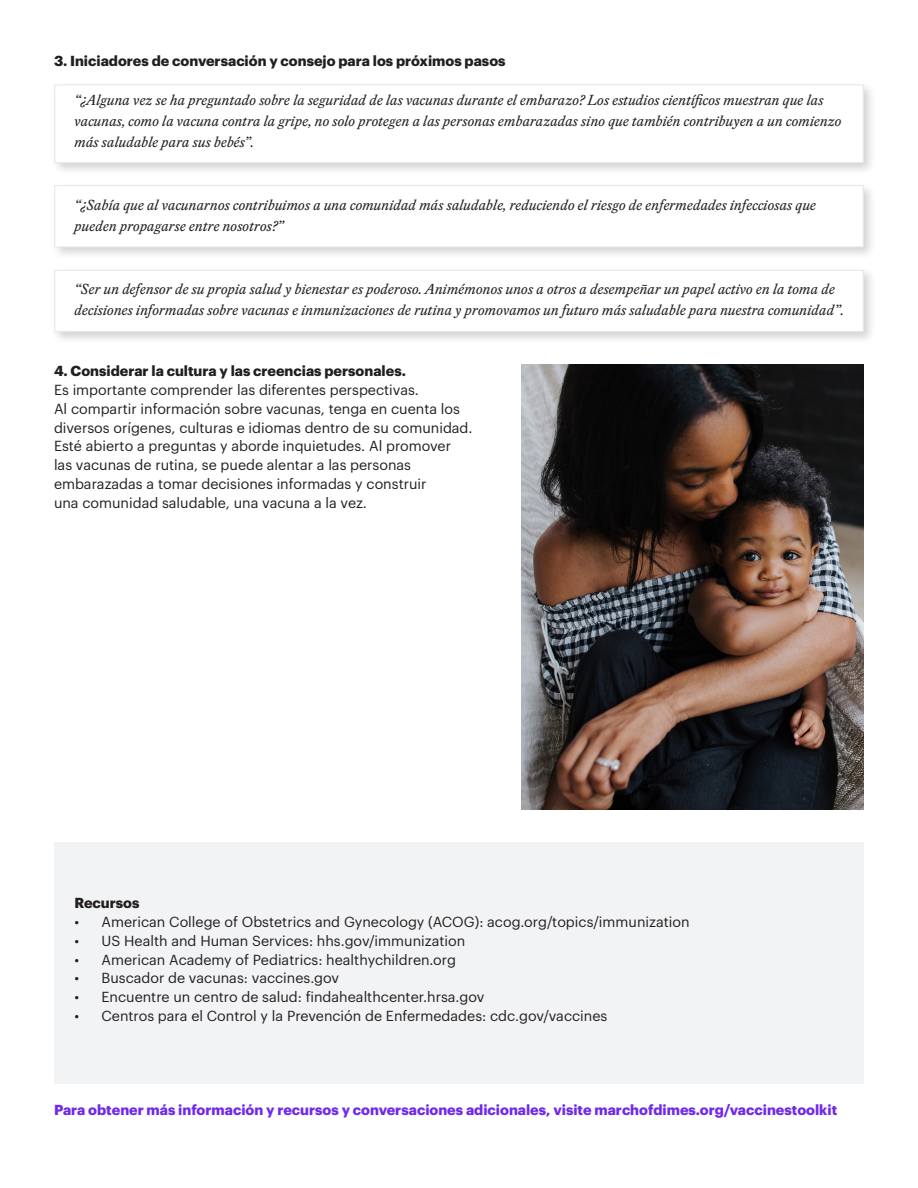
<style>
.page{position:relative;width:918px;height:1188px;background:#fff}
.page>*{position:absolute;margin:0;border:0;box-sizing:border-box;transform-origin:0 0}
.t1{font:14.25px/18.8px "Graphik";color:#231f20}
.t2{font:italic 14.25px/21px "Eudald News";color:#231f20}
.t3{font:700 14.25px "Graphik";color:#231f20}
.t4{font:700 14.25px "Graphik";color:#7029ec}
</style>
<div class="page">
<div style="left:54px;top:842px;width:809px;height:242px;background:#f2f3f4"></div>
<div style="left:51px;top:81px;width:826px;height:95px;background:#231f20;opacity:.2"></div>
<div style="left:54px;top:85px;width:810px;height:78px;background:#fff;border:1px solid #e6e7e9"></div>
<div style="left:51px;top:182px;width:826px;height:78px;background:#231f20;opacity:.2"></div>
<div style="left:54px;top:185px;width:810px;height:62px;background:#fff;border:1px solid #e6e7e9"></div>
<div style="left:51px;top:266px;width:826px;height:79px;background:#231f20;opacity:.2"></div>
<div style="left:54px;top:270px;width:810px;height:62px;background:#fff;border:1px solid #e6e7e9"></div>
<img style="left:522px;top:365px;width:342px;height:445px">
<p class="t3" style="left:54px;top:49px;width:453px">3. Iniciadores de conversación y consejo para los próximos pasos</p>
<p class="t2" style="left:74px;top:90px;width:769px">“¿Alguna vez se ha preguntado sobre la seguridad de las vacunas durante el embarazo? Los estudios científicos muestran que las vacunas, como la vacuna contra la gripe, no solo protegen a las personas embarazadas sino que también contribuyen a un comienzo más saludable para sus bebés”.</p>
<p class="t2" style="left:74px;top:195px;width:743px">“¿Sabía que al vacunarnos contribuimos a una comunidad más saludable, reduciendo el riesgo de enfermedades infecciosas que pueden propagarse entre nosotros?”</p>
<p class="t2" style="left:74px;top:279px;width:771px">“Ser un defensor de su propia salud y bienestar es poderoso. Animémonos unos a otros a desempeñar un papel activo en la toma de decisiones informadas sobre vacunas e inmunizaciones de rutina y promovamos un futuro más saludable para nuestra comunidad”.</p>
<p class="t3" style="left:54px;top:360px;width:353px">4. Considerar la cultura y las creencias personales.</p>
<p class="t1" style="left:54px;top:379px;width:420px">Es importante comprender las diferentes perspectivas.<br>Al compartir información sobre vacunas, tenga en cuenta los diversos orígenes, culturas e idiomas dentro de su comunidad.<br>Esté abierto a preguntas y aborde inquietudes. Al promover las vacunas de rutina, se puede alentar a las personas embarazadas a tomar decisiones informadas y construir<br>una comunidad saludable, una vacuna a la vez.</p>
<p class="t3" style="left:75px;top:892px;width:67px">Recursos</p>
<p class="t1" style="left:75px;top:911px;width:617px">• American College of Obstetrics and Gynecology (ACOG): acog.org/topics/immunization</p>
<p class="t1" style="left:75px;top:930px;width:392px">• US Health and Human Services: hhs.gov/immunization</p>
<p class="t1" style="left:75px;top:949px;width:383px">• American Academy of Pediatrics: healthychildren.org</p>
<p class="t1" style="left:75px;top:968px;width:266px">• Buscador de vacunas: vaccines.gov</p>
<p class="t1" style="left:75px;top:986px;width:411px">• Encuentre un centro de salud: findahealthcenter.hrsa.gov</p>
<p class="t1" style="left:75px;top:1005px;width:534px">• Centros para el Control y la Prevención de Enfermedades: cdc.gov/vaccines</p>
<p class="t4" style="left:54px;top:1099px;width:785px">Para obtener más información y recursos y conversaciones adicionales, visite marchofdimes.org/vaccinestoolkit</p>
</div>
